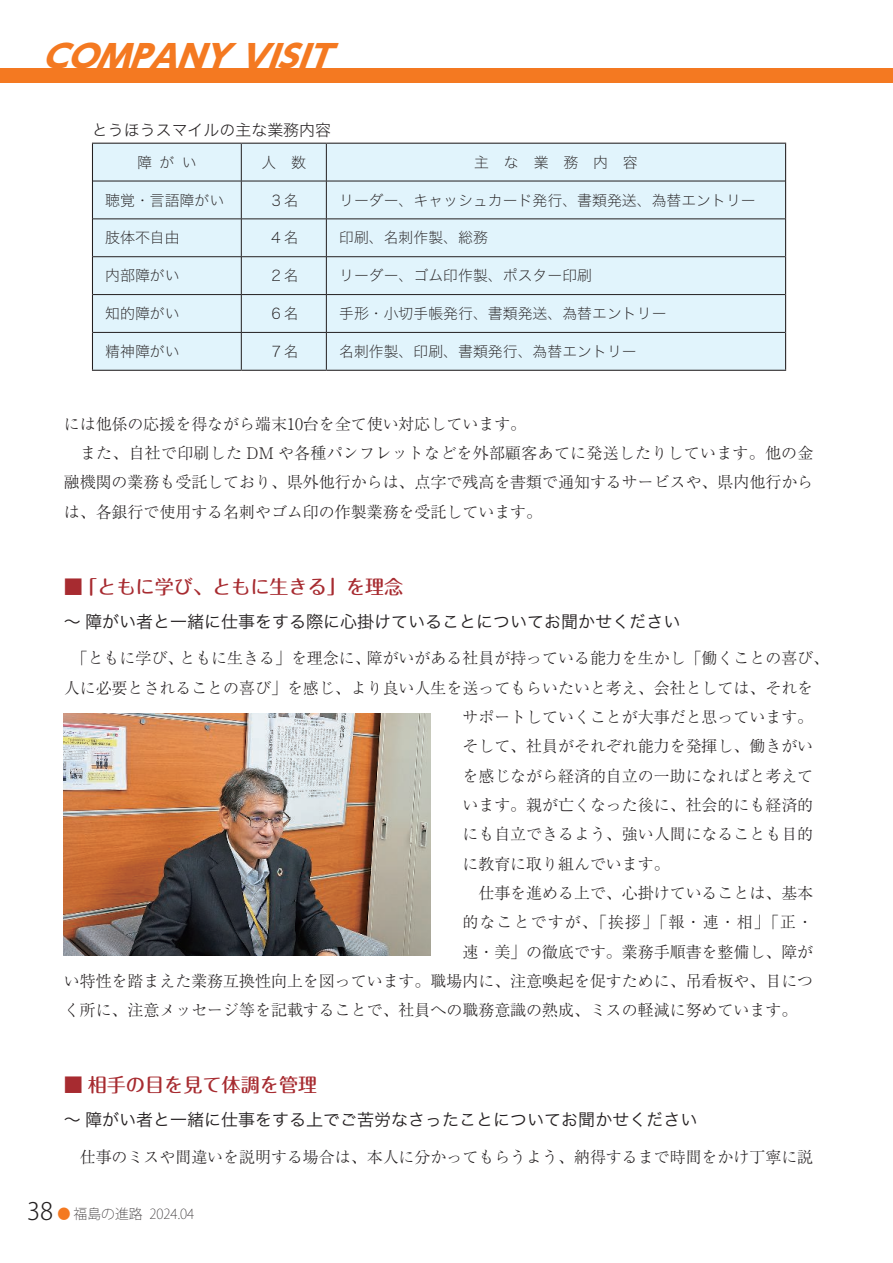
<style>
.page{position:relative;width:893px;height:1263px;background:#fff}
.page>*{position:absolute;margin:0;border:0;box-sizing:border-box;transform-origin:0 0}
.t1{font:italic 800 31.05px "UD Shin Go Pro";color:#f47921;scale:1.06 1}
.t2{font:500 19.2px "Maru Fo Pro";color:#a72b30}
.t3{font:16.95px "Hira Kaku Std W3";color:#231f20}
.t4{font:300 15.9px/29.2px "Ryumin Pr 6";color:#231f20}
.t5{font:300 15.9px "Ryumin Pr 6";letter-spacing:.07em;color:#231f20}
.t6{font:15.9px "Hira Kaku Std W2";color:#231f20}
.t7{font:14.85px "Hira Kaku Std W1";color:#231f20}
.t8{font:200 13.8px "Koz Go Pro";color:#231f20}
.s1{font-weight:300;font-size:23.85px}
.s2{color:#f47921}
</style>
<div class="page">
<div style="left:0;top:68px;width:893px;height:15px;background:#f47921"></div>
<div style="left:93px;top:144px;width:692px;height:226px;background:#e1f4fc"></div>
<hr style="left:92px;top:143px;width:149px;height:1px;background:#231f20">
<hr style="left:92px;top:144px;width:1px;height:37px;background:#231f20">
<hr style="left:241px;top:143px;width:85px;height:1px;background:#231f20">
<hr style="left:326px;top:143px;width:460px;height:1px;background:#231f20">
<hr style="left:785px;top:144px;width:1px;height:37px;background:#231f20">
<hr style="left:92px;top:181px;width:1px;height:38px;background:#231f20">
<hr style="left:785px;top:181px;width:1px;height:38px;background:#231f20">
<hr style="left:92px;top:219px;width:1px;height:38px;background:#231f20">
<hr style="left:785px;top:219px;width:1px;height:38px;background:#231f20">
<hr style="left:92px;top:257px;width:1px;height:38px;background:#231f20">
<hr style="left:785px;top:257px;width:1px;height:38px;background:#231f20">
<hr style="left:92px;top:295px;width:1px;height:37px;background:#231f20">
<hr style="left:785px;top:295px;width:1px;height:37px;background:#231f20">
<hr style="left:92px;top:332px;width:1px;height:38px;background:#231f20">
<hr style="left:785px;top:332px;width:1px;height:38px;background:#231f20">
<hr style="left:92px;top:370px;width:149px;height:1px;background:#231f20">
<hr style="left:241px;top:370px;width:85px;height:1px;background:#231f20">
<hr style="left:326px;top:370px;width:460px;height:1px;background:#231f20">
<hr style="left:241px;top:144px;width:1px;height:37px;background:#231f20">
<hr style="left:326px;top:144px;width:1px;height:37px;background:#231f20">
<hr style="left:93px;top:181px;width:148px;height:1px;background:#231f20">
<hr style="left:241px;top:181px;width:85px;height:1px;background:#231f20">
<hr style="left:241px;top:181px;width:1px;height:38px;background:#231f20">
<hr style="left:326px;top:181px;width:459px;height:1px;background:#231f20">
<hr style="left:326px;top:181px;width:1px;height:38px;background:#231f20">
<hr style="left:93px;top:219px;width:148px;height:1px;background:#231f20">
<hr style="left:241px;top:219px;width:85px;height:1px;background:#231f20">
<hr style="left:241px;top:219px;width:1px;height:37px;background:#231f20">
<hr style="left:326px;top:219px;width:459px;height:1px;background:#231f20">
<hr style="left:326px;top:219px;width:1px;height:37px;background:#231f20">
<hr style="left:93px;top:256px;width:148px;height:1px;background:#231f20">
<hr style="left:241px;top:256px;width:85px;height:1px;background:#231f20">
<hr style="left:241px;top:257px;width:1px;height:37px;background:#231f20">
<hr style="left:326px;top:256px;width:459px;height:1px;background:#231f20">
<hr style="left:326px;top:257px;width:1px;height:37px;background:#231f20">
<hr style="left:93px;top:294px;width:148px;height:1px;background:#231f20">
<hr style="left:241px;top:294px;width:85px;height:1px;background:#231f20">
<hr style="left:241px;top:295px;width:1px;height:37px;background:#231f20">
<hr style="left:326px;top:294px;width:459px;height:1px;background:#231f20">
<hr style="left:326px;top:295px;width:1px;height:37px;background:#231f20">
<hr style="left:93px;top:332px;width:148px;height:1px;background:#231f20">
<hr style="left:241px;top:332px;width:85px;height:1px;background:#231f20">
<hr style="left:241px;top:333px;width:1px;height:37px;background:#231f20">
<hr style="left:326px;top:332px;width:459px;height:1px;background:#231f20">
<hr style="left:326px;top:333px;width:1px;height:37px;background:#231f20">
<img style="left:64px;top:713px;width:367px;height:243px">
<h1 class="t1" style="left:42px;top:31px;width:290px">COMPANYVISIT</h1>
<p class="t6" style="left:92px;top:119px;width:241px">とうほうスマイルの主な業務内容</p>
<p class="t7" style="left:137px;top:151px;width:61px">障がい</p>
<p class="t7" style="left:261px;top:151px;width:46px">人 数</p>
<p class="t7" style="left:474px;top:151px;width:165px">主な業務内容</p>
<p class="t7" style="left:105px;top:189px;width:121px">聴覚・言語障がい</p>
<p class="t7" style="left:269px;top:189px;width:31px">３名</p>
<p class="t7" style="left:339px;top:189px;width:418px">リーダー、キャッシュカード発行、書類発送、為替エントリー</p>
<p class="t7" style="left:105px;top:227px;width:76px">肢体不自由</p>
<p class="t7" style="left:269px;top:227px;width:31px">４名</p>
<p class="t7" style="left:339px;top:227px;width:150px">印刷、名刺作製、総務</p>
<p class="t7" style="left:105px;top:265px;width:76px">内部障がい</p>
<p class="t7" style="left:269px;top:265px;width:31px">２名</p>
<p class="t7" style="left:339px;top:265px;width:254px">リーダー、ゴム印作製、ポスター印刷</p>
<p class="t7" style="left:105px;top:302px;width:76px">知的障がい</p>
<p class="t7" style="left:269px;top:302px;width:31px">６名</p>
<p class="t7" style="left:339px;top:302px;width:329px">手形・小切手帳発行、書類発送、為替エントリー</p>
<p class="t7" style="left:105px;top:340px;width:76px">精神障がい</p>
<p class="t7" style="left:269px;top:340px;width:31px">７名</p>
<p class="t7" style="left:339px;top:340px;width:299px">名刺作製、印刷、書類発行、為替エントリー</p>
<p class="t4" style="left:64px;top:408px;width:751px">には他係の応援を得ながら端末10台を全て使い対応しています。<br>　また、自社で印刷した DM や各種パンフレットなどを外部顧客あてに発送したりしています。他の金融機関の業務も受託しており、県外他行からは、点字で残高を書類で通知するサービスや、県内他行からは、各銀行で使用する名刺やゴム印の作製業務を受託しています。</p>
<p class="t2" style="left:64px;top:571px;width:341px">■「ともに学び、ともに生きる」を理念</p>
<p class="t3" style="left:64px;top:608px;width:618px">～障がい者と一緒に仕事をする際に心掛けていることについてお聞かせください</p>
<p class="t4" style="left:64px;top:643px;width:767px">　「ともに学び、ともに生きる」を理念に、障がいがある社員が持っている能力を生かし「働くことの喜び、</p>
<p class="t4" style="left:64px;top:672px;width:751px">人に必要とされることの喜び」を感じ、より良い人生を送ってもらいたいと考え、会社としては、それを</p>
<p class="t4" style="left:462px;top:702px;width:352px">サポートしていくことが大事だと思っています。</p>
<p class="t4" style="left:462px;top:731px;width:352px">そして、社員がそれぞれ能力を発揮し、働きがい</p>
<p class="t4" style="left:462px;top:760px;width:352px">を感じながら経済的自立の一助になればと考えて</p>
<p class="t4" style="left:462px;top:789px;width:352px">います。親が亡くなった後に、社会的にも経済的</p>
<p class="t4" style="left:462px;top:819px;width:352px">にも自立できるよう、強い人間になることも目的</p>
<p class="t4" style="left:462px;top:848px;width:209px">に教育に取り組んでいます。</p>
<p class="t4" style="left:462px;top:877px;width:352px">　仕事を進める上で、心掛けていることは、基本</p>
<p class="t5" style="left:462px;top:910px;width:352px">的なことですが、「挨拶」「報・連・相」「正・</p>
<p class="t4" style="left:462px;top:936px;width:352px">速・美」の徹底です。業務手順書を整備し、障が</p>
<p class="t4" style="left:64px;top:965px;width:751px">い特性を踏まえた業務互換性向上を図っています。職場内に、注意喚起を促すために、吊看板や、目につ</p>
<p class="t4" style="left:64px;top:995px;width:735px">く所に、注意メッセージ等を記載することで、社員への職務意識の熟成、ミスの軽減に努めています。</p>
<p class="t2" style="left:64px;top:1070px;width:255px">■ 相手の目を見て体調を管理</p>
<p class="t3" style="left:64px;top:1107px;width:635px">～障がい者と一緒に仕事をする上でご苦労なさったことについてお聞かせください</p>
<p class="t4" style="left:64px;top:1141px;width:751px">　仕事のミスや間違いを説明する場合は、本人に分かってもらうよう、納得するまで時間をかけ丁寧に説</p>
<p class="t8" style="left:27px;top:1205px;width:168px"><span class="s1">38</span> <span class="s2">●</span> 福島の進路 2024.04</p>
</div>
